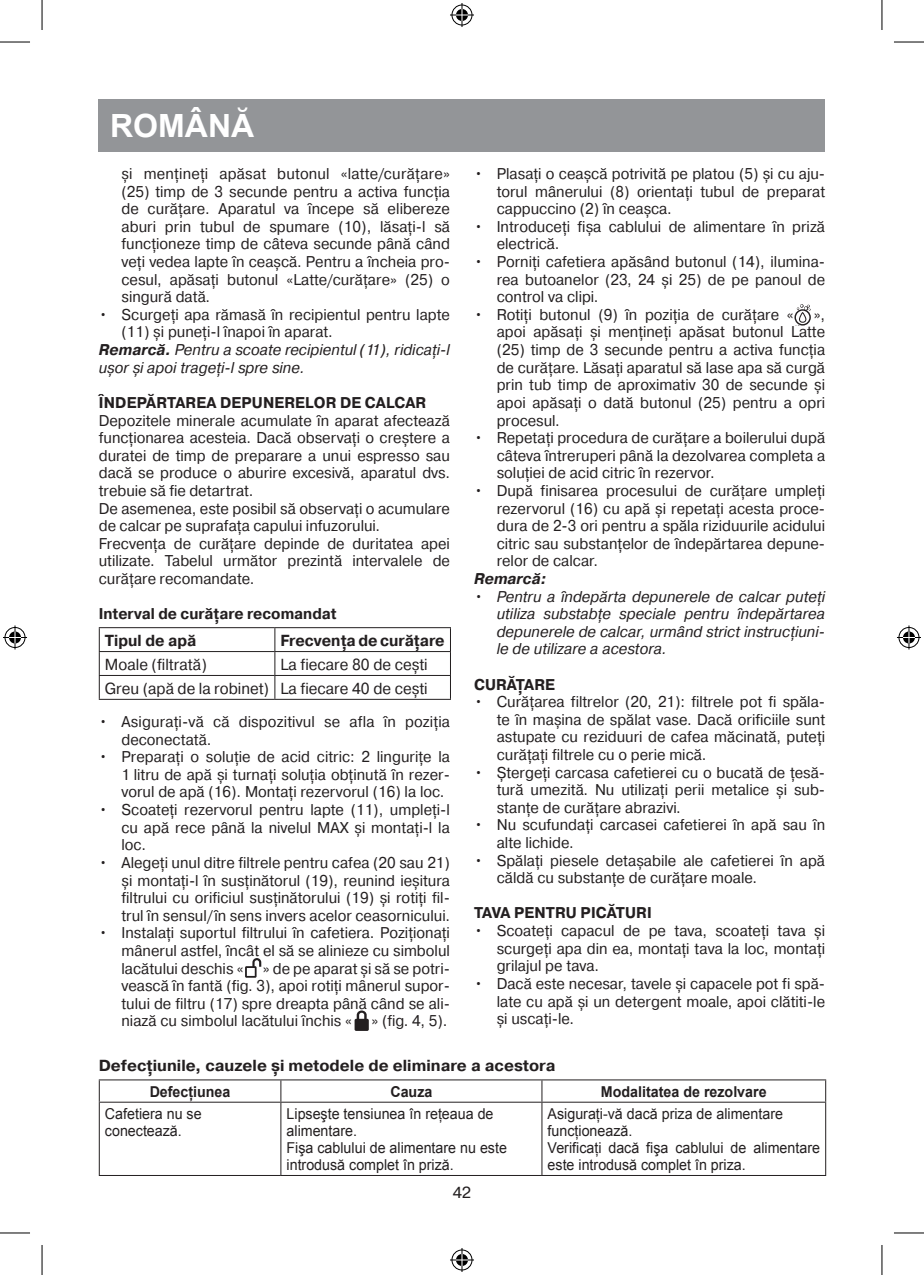
<style>
.page{position:relative;width:924px;height:1275px;background:#fff}
.page>*{position:absolute;margin:0;border:0;box-sizing:border-box;transform-origin:0 0}
.t1{font:700 32px "Arial";color:#fff}
.t2{font:16px "Pragmatica";color:#231f20;scale:.95 1}
.list_cifri_continue{font:700 16px "Pragmatica";color:#231f20}
.list_cifri_continue-2{font:700 16px "Pragmatica";color:#231f20;scale:.95 1}
.t3{font:16px "Pragmatica C";color:#231f20}
.t4{font:15.6px/17.6px "Pragmatica";color:#231f20;text-align:justify;scale:.95 1}
.list_bullit{font:italic 15.6px/17.6px "Pragmatica";color:#231f20;scale:.95 1}
.t5{font:700 15.6px "Pragmatica";letter-spacing:.005em;color:#231f20;scale:.95 1}
.t6{font:italic 700 15.6px "Pragmatica";color:#231f20;scale:.95 1}
.t7{font:15px/17px "Arial";color:#231f20;scale:.95 1}
.t8{font:700 15px "Arial";color:#231f20;scale:.95 1}
.s1{font-weight:700}
</style>
<div class="page">
<div style="left:99px;top:99px;width:725px;height:53px;background:#939598"></div>
<hr style="left:99px;top:627px;width:176px;height:1px;background:#231f20">
<hr style="left:275px;top:627px;width:176px;height:1px;background:#231f20">
<hr style="left:99px;top:651px;width:176px;height:1px;background:#231f20">
<hr style="left:275px;top:651px;width:176px;height:1px;background:#231f20">
<hr style="left:99px;top:675px;width:176px;height:1px;background:#231f20">
<svg style="left:99px;top:628px;width:1px;height:71px"></svg>
<hr style="left:275px;top:675px;width:176px;height:1px;background:#231f20">
<svg style="left:274px;top:628px;width:1px;height:71px"></svg>
<svg style="left:450px;top:628px;width:1px;height:71px"></svg>
<hr style="left:99px;top:699px;width:176px;height:1px;background:#231f20">
<hr style="left:275px;top:699px;width:176px;height:1px;background:#231f20">
<svg style="left:245px;top:958px;width:16px;height:19px"></svg>
<svg style="left:354px;top:1010px;width:14px;height:21px"></svg>
<svg style="left:794px;top:304px;width:16px;height:22px"></svg>
<hr style="left:99px;top:1102px;width:1px;height:73px;background:#231f20">
<hr style="left:280px;top:1102px;width:1px;height:73px;background:#231f20">
<hr style="left:541px;top:1102px;width:1px;height:73px;background:#231f20">
<hr style="left:824px;top:1102px;width:1px;height:73px;background:#231f20">
<hr style="left:99px;top:1079px;width:182px;height:1px;background:#231f20">
<svg style="left:99px;top:1080px;width:1px;height:21px"></svg>
<hr style="left:281px;top:1079px;width:260px;height:1px;background:#231f20">
<svg style="left:280px;top:1080px;width:1px;height:21px"></svg>
<hr style="left:541px;top:1079px;width:284px;height:1px;background:#231f20">
<svg style="left:541px;top:1080px;width:1px;height:21px"></svg>
<hr style="left:99px;top:1101px;width:182px;height:1px;background:#231f20">
<hr style="left:281px;top:1101px;width:260px;height:1px;background:#231f20">
<hr style="left:541px;top:1101px;width:284px;height:1px;background:#231f20">
<hr style="left:99px;top:1175px;width:182px;height:1px;background:#231f20">
<hr style="left:281px;top:1175px;width:260px;height:1px;background:#231f20">
<hr style="left:541px;top:1175px;width:284px;height:1px;background:#231f20">
<hr style="left:0;top:42px;width:30px;height:1px;background:#000">
<hr style="left:893px;top:42px;width:30px;height:1px;background:#000">
<hr style="left:0;top:1232px;width:30px;height:1px;background:#000">
<hr style="left:893px;top:1232px;width:30px;height:1px;background:#000">
<hr style="left:42px;top:0;width:1px;height:30px;background:#000">
<hr style="left:42px;top:1245px;width:1px;height:30px;background:#000">
<hr style="left:881px;top:0;width:1px;height:30px;background:#000">
<hr style="left:881px;top:1245px;width:1px;height:30px;background:#000">
<svg style="left:450px;top:3px;width:24px;height:24px"></svg>
<svg style="left:450px;top:1248px;width:24px;height:24px"></svg>
<svg style="left:3px;top:625px;width:24px;height:24px"></svg>
<svg style="left:897px;top:625px;width:23px;height:24px"></svg>
<h1 class="t1" style="left:110px;top:104px;width:145px">ROMÂNĂ</h1>
<p class="t4" style="left:121px;top:164px;width:347px">și mențineți apăsat butonul «latte/curățare» (25) timp de 3 secunde pentru a activa funcția de curățare. Aparatul va începe să elibereze aburi prin tubul de spumare (10), lăsați-l să funcționeze timp de câteva secunde până când veți vedea lapte în ceașcă. Pentru a încheia pro&shy;cesul, apăsați butonul «Latte/curățare» (25) o singură dată.</p>
<p class="t4" style="left:121px;top:305px;width:347px;text-indent:-23px">• Scurgeți apa rămasă în recipientul pentru lapte (11) și puneți-l înapoi în aparat.</p>
<p class="list_bullit" style="left:99px;top:341px;width:371px"><span class="s1">Remarcă.</span> Pentru a scoate recipientul (11), ridicați-l ușor și apoi trageți-l spre sine.</p>
<p class="t5" style="left:99px;top:393px;width:346px">ÎNDEPĂRTAREA DEPUNERELOR DE CALCAR</p>
<p class="t4" style="left:99px;top:411px;width:371px">Depozitele minerale acumulate în aparat afectează funcționarea acesteia. Dacă observați o creștere a duratei de timp de preparare a unui espresso sau dacă se produce o aburire excesivă, aparatul dvs. trebuie să fie detartrat.</p>
<p class="t4" style="left:99px;top:499px;width:371px">De asemenea, este posibil să observați o acumulare de calcar pe suprafața capului infuzorului.</p>
<p class="t4" style="left:99px;top:534px;width:371px">Frecvența de curățare depinde de duritatea apei utilizate. Tabelul următor prezintă intervalele de curățare recomandate.</p>
<p class="t5" style="left:99px;top:604px;width:252px">Interval de curățare recomandat</p>
<p class="list_cifri_continue-2" style="left:105px;top:630px;width:98px">Tipul de apă</p>
<p class="list_cifri_continue-2" style="left:280px;top:630px;width:174px">Frecvența de curățare</p>
<p class="t2" style="left:105px;top:652px;width:109px">Moale (filtrată)</p>
<p class="t2" style="left:280px;top:652px;width:156px">La fiecare 80 de cești</p>
<p class="t2" style="left:105px;top:676px;width:174px">Greu (apă de la robinet)</p>
<p class="t2" style="left:280px;top:676px;width:156px">La fiecare 40 de cești</p>
<p class="t4" style="left:121px;top:712px;width:347px;text-indent:-23px">• Asiguraţi-vă că dispozitivul se afla în poziţia deconectată.</p>
<p class="t4" style="left:121px;top:747px;width:347px;text-indent:-23px">• Preparaţi o soluţie de acid citric: 2 linguriţe la 1 litru de apă şi turnaţi soluţia obţinută în rezer&shy;vorul de apă (16). Montaţi rezervorul (16) la loc.</p>
<p class="t4" style="left:121px;top:800px;width:347px;text-indent:-23px">• Scoateţi rezervorul pentru lapte (11), umpleţi-l cu apă rece până la nivelul MAX şi montaţi-l la loc.</p>
<p class="t4" style="left:121px;top:853px;width:347px;text-indent:-23px">• Alegeţi unul ditre filtrele pentru cafea (20 sau 21) şi montaţi-l în susţinătorul (19), reunind ieşitura filtrului cu orificiul susţinătorului (19) şi rotiţi fil&shy;trul în sensul/în sens invers acelor ceasornicului.</p>
<p class="t4" style="left:121px;top:923px;width:347px;text-indent:-23px">• Instalați suportul filtrului în cafetiera. Poziționați mânerul astfel, încât el să se alinieze cu simbolul lacătului deschis « » de pe aparat și să se potri&shy;vească în fantă (fig. 3), apoi rotiți mânerul supor&shy;tului de filtru (17) spre dreapta până când se ali&shy;niază cu simbolul lacătului închis « » (fig. 4, 5).</p>
<p class="t4" style="left:496px;top:164px;width:347px;text-indent:-23px">• Plasaţi o ceaşcă potrivită pe platou (5) şi cu aju&shy;torul mânerului (8) orientaţi tubul de preparat cappuccino (2) în ceaşca.</p>
<p class="t4" style="left:496px;top:217px;width:347px;text-indent:-23px">• Introduceţi fişa cablului de alimentare în priză electrică.</p>
<p class="t4" style="left:496px;top:252px;width:347px;text-indent:-23px">• Porniţi cafetiera apăsând butonul (14), ilumina&shy;rea butoanelor (23, 24 şi 25) de pe panoul de control va clipi.</p>
<p class="t4" style="left:474px;top:305px;width:338px">• Rotiți butonul (9) în poziția de curățare «</p>
<p class="t4" style="left:496px;top:305px;width:347px;text-indent:317px">», apoi apăsați și mențineți apăsat butonul Latte (25) timp de 3 secunde pentru a activa funcția de curățare. Lăsați aparatul să lase apa să curgă prin tub timp de aproximativ 30 de secunde și apoi apăsați o dată butonul (25) pentru a opri procesul.</p>
<p class="t4" style="left:496px;top:428px;width:347px;text-indent:-23px">• Repetaţi procedura de curăţare a boilerului după câteva întreruperi până la dezolvarea completa a soluţiei de acid citric în rezervor.</p>
<p class="t4" style="left:496px;top:481px;width:347px;text-indent:-23px">• După finisarea procesului de curăţare umpleţi rezervorul (16) cu apă şi repetaţi acesta proce&shy;dura de 2-3 ori pentru a spăla riziduurile acidului citric sau substanţelor de îndepărtarea depune&shy;relor de calcar.</p>
<p class="t6" style="left:474px;top:569px;width:78px">Remarcă:</p>
<p class="list_bullit" style="left:496px;top:587px;width:347px;text-align:justify;text-indent:-23px">• Pentru a îndepărta depunerele de calcar puteţi utiliza substabţe speciale pentru îndepărtarea depunerele de calcar, urmând strict instrucţiuni&shy;le de utilizare a acestora.</p>
<p class="t5" style="left:474px;top:674px;width:87px">CURĂŢARE</p>
<p class="t4" style="left:496px;top:692px;width:347px;text-indent:-23px">• Curăţarea filtrelor (20, 21): filtrele pot fi spăla&shy;te în maşina de spălat vase. Dacă orificiile sunt astupate cu reziduuri de cafea măcinată, puteţi curăţaţi filtrele cu o perie mică.</p>
<p class="t4" style="left:496px;top:763px;width:347px;text-indent:-23px">• Ştergeţi carcasa cafetierei cu o bucată de ţesă&shy;tură umezită. Nu utilizaţi perii metalice şi sub&shy;stanţe de curăţare abrazivi.</p>
<p class="t4" style="left:496px;top:815px;width:347px;text-indent:-23px">• Nu scufundaţi carcasei cafetierei în apă sau în alte lichide.</p>
<p class="t4" style="left:496px;top:851px;width:347px;text-indent:-23px">• Spălaţi piesele detaşabile ale cafetierei în apă căldă cu substanţe de curăţare moale.</p>
<p class="t5" style="left:474px;top:903px;width:188px">TAVA PENTRU PICĂTURI</p>
<p class="t4" style="left:496px;top:921px;width:347px;text-indent:-23px">• Scoateţi capacul de pe tava, scoateţi tava şi scurgeţi apa din ea, montaţi tava la loc, montaţi grilajul pe tava.</p>
<p class="t4" style="left:496px;top:974px;width:347px;text-indent:-23px">• Dacă este necesar, tavele şi capacele pot fi spă&shy;late cu apă şi un detergent moale, apoi clătiti-le şi uscaţi-le.</p>
<p class="list_cifri_continue" style="left:99px;top:1056px;width:458px">Defecțiunile, cauzele și metodele de eliminare a acestora</p>
<p class="t8" style="left:150px;top:1081px;width:87px">Defecţiunea</p>
<p class="t8" style="left:390px;top:1081px;width:46px">Cauza</p>
<p class="t8" style="left:600px;top:1081px;width:176px">Modalitatea de rezolvare</p>
<p class="t7" style="left:105px;top:1105px;width:103px">Cafetiera nu se conectează.</p>
<p class="t7" style="left:286px;top:1105px;width:219px">Lipseşte tensiunea în reţeaua de alimentare.</p>
<p class="t7" style="left:286px;top:1139px;width:233px">Fişa cablului de alimentare nu este introdusă complet în priză.</p>
<p class="t7" style="left:547px;top:1105px;width:249px">Asiguraţi-vă dacă priza de alimentare funcţionează.</p>
<p class="t7" style="left:547px;top:1139px;width:288px">Verificaţi dacă fişa cablului de alimentare este introdusă complet în priza.</p>
<p class="t3" style="left:452px;top:1183px;width:20px">42</p>
</div>
